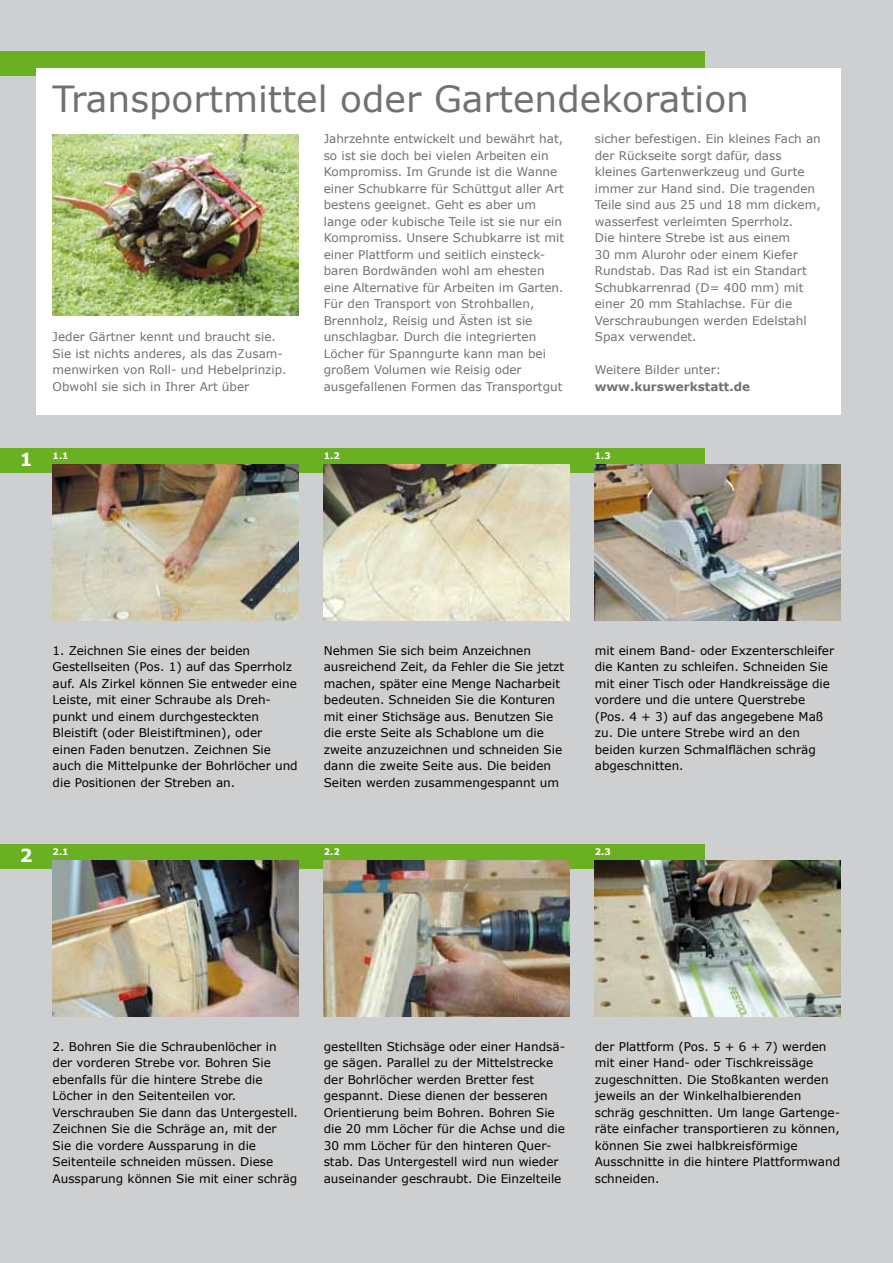
<style>
.page{position:relative;width:893px;height:1263px;background:#cecfd0}
.page>*{position:absolute;margin:0;border:0;box-sizing:border-box;transform-origin:0 0}
.t1{font:36px "Verdana";color:#707172}
.t2{font:700 18px "Verdana";color:#fff}
.t3{font:12px/16.5px "Verdana";color:#000}
.t4{font:12px/16.5px "Verdana";color:#707172}
.t5{font:700 12px "Verdana";color:#707172}
.t6{font:700 9px "Verdana";color:#fff}
</style>
<div class="page">
<div style="left:0;top:52px;width:705px;height:24px;background:#6ab023"></div>
<div style="left:36px;top:68px;width:804px;height:347px;background:#fff"></div>
<div style="left:0;top:448px;width:705px;height:24px;background:#6ab023"></div>
<div style="left:0;top:844px;width:705px;height:24px;background:#6ab023"></div>
<img style="left:53px;top:860px;width:245px;height:157px">
<img style="left:324px;top:860px;width:245px;height:157px">
<img style="left:595px;top:860px;width:245px;height:157px">
<img style="left:53px;top:464px;width:245px;height:157px">
<img style="left:324px;top:464px;width:245px;height:157px">
<img style="left:595px;top:464px;width:245px;height:157px">
<img style="left:53px;top:134px;width:245px;height:182px">
<h1 class="t1" style="left:53px;top:76px;width:698px">Transportmittel oder Gartendekoration</h1>
<p class="t4" style="left:53px;top:328px;width:235px">Jeder Gärtner kennt und braucht sie.<br>Sie ist nichts anderes, als das Zusam&shy;menwirken von Roll- und Hebelprinzip.<br>Obwohl sie sich in Ihrer Art über</p>
<p class="t4" style="left:324px;top:130px;width:242px">Jahrzehnte entwickelt und bewährt hat, so ist sie doch bei vielen Arbeiten ein Kompromiss. Im Grunde ist die Wanne einer Schubkarre für Schüttgut aller Art bestens geeignet. Geht es aber um lange oder kubische Teile ist sie nur ein Kompromiss. Unsere Schubkarre ist mit einer Plattform und seitlich einsteck&shy;baren Bordwänden wohl am ehesten eine Alternative für Arbeiten im Garten.<br>Für den Transport von Strohballen, Brennholz, Reisig und Ästen ist sie unschlagbar. Durch die integrierten Löcher für Spanngurte kann man bei großem Volumen wie Reisig oder ausgefallenen Formen das Transportgut</p>
<p class="t4" style="left:595px;top:130px;width:228px">sicher befestigen. Ein kleines Fach an der Rückseite sorgt dafür, dass kleines Gartenwerkzeug und Gurte immer zur Hand sind. Die tragenden<br>Teile sind aus 25 und 18 mm dickem, wasserfest verleimten Sperrholz.<br>Die hintere Strebe ist aus einem<br>30 mm Alurohr oder einem Kiefer<br>Rundstab. Das Rad ist ein Standart<br>Schubkarrenrad (D= 400 mm) mit einer 20 mm Stahlachse. Für die<br>Verschraubungen werden Edelstahl<br>Spax verwendet.</p>
<p class="t4" style="left:595px;top:361px;width:128px">Weitere Bilder unter:</p>
<p class="t5" style="left:595px;top:379px;width:157px">www.kurswerkstatt.de</p>
<h2 class="t2" style="left:20px;top:448px;width:14px">1</h2>
<p class="t6" style="left:53px;top:450px;width:18px">1.1</p>
<p class="t6" style="left:324px;top:450px;width:18px">1.2</p>
<p class="t6" style="left:595px;top:450px;width:18px">1.3</p>
<p class="t3" style="left:53px;top:642px;width:247px">1. Zeichnen Sie eines der beiden Gestellseiten (Pos. 1) auf das Sperrholz auf. Als Zirkel können Sie entweder eine Leiste, mit einer Schraube als Dreh&shy;punkt und einem durchgesteckten Bleistift (oder Bleistiftminen), oder einen Faden benutzen. Zeichnen Sie auch die Mittelpunke der Bohrlöcher und die Positionen der Streben an.</p>
<p class="t3" style="left:324px;top:642px;width:242px">Nehmen Sie sich beim Anzeichnen ausreichend Zeit, da Fehler die Sie jetzt machen, später eine Menge Nacharbeit bedeuten. Schneiden Sie die Konturen mit einer Stichsäge aus. Benutzen Sie die erste Seite als Schablone um die zweite anzuzeichnen und schneiden Sie dann die zweite Seite aus. Die beiden Seiten werden zusammengespannt um</p>
<p class="t3" style="left:595px;top:642px;width:241px">mit einem Band- oder Exzenterschleifer die Kanten zu schleifen. Schneiden Sie mit einer Tisch oder Handkreissäge die vordere und die untere Querstrebe (Pos. 4 + 3) auf das angegebene Maß zu. Die untere Strebe wird an den beiden kurzen Schmalflächen schräg abgeschnitten.</p>
<h2 class="t2" style="left:20px;top:844px;width:14px">2</h2>
<p class="t6" style="left:53px;top:846px;width:18px">2.1</p>
<p class="t6" style="left:324px;top:846px;width:18px">2.2</p>
<p class="t6" style="left:595px;top:846px;width:18px">2.3</p>
<p class="t3" style="left:53px;top:1038px;width:247px">2. Bohren Sie die Schraubenlöcher in der vorderen Strebe vor. Bohren Sie ebenfalls für die hintere Strebe die Löcher in den Seitenteilen vor.<br>Verschrauben Sie dann das Untergestell.<br>Zeichnen Sie die Schräge an, mit der Sie die vordere Aussparung in die Seitenteile schneiden müssen. Diese Aussparung können Sie mit einer schräg</p>
<p class="t3" style="left:324px;top:1038px;width:243px">gestellten Stichsäge oder einer Handsä&shy;ge sägen. Parallel zu der Mittelstrecke der Bohrlöcher werden Bretter fest gespannt. Diese dienen der besseren Orientierung beim Bohren. Bohren Sie die 20 mm Löcher für die Achse und die 30 mm Löcher für den hinteren Quer&shy;stab. Das Untergestell wird nun wieder auseinander geschraubt. Die Einzelteile</p>
<p class="t3" style="left:595px;top:1038px;width:247px">der Plattform (Pos. 5 + 6 + 7) werden mit einer Hand- oder Tischkreissäge zugeschnitten. Die Stoßkanten werden jeweils an der Winkelhalbierenden schräg geschnitten. Um lange Gartenge&shy;räte einfacher transportieren zu können, können Sie zwei halbkreisförmige Ausschnitte in die hintere Plattformwand schneiden.</p>
</div>
